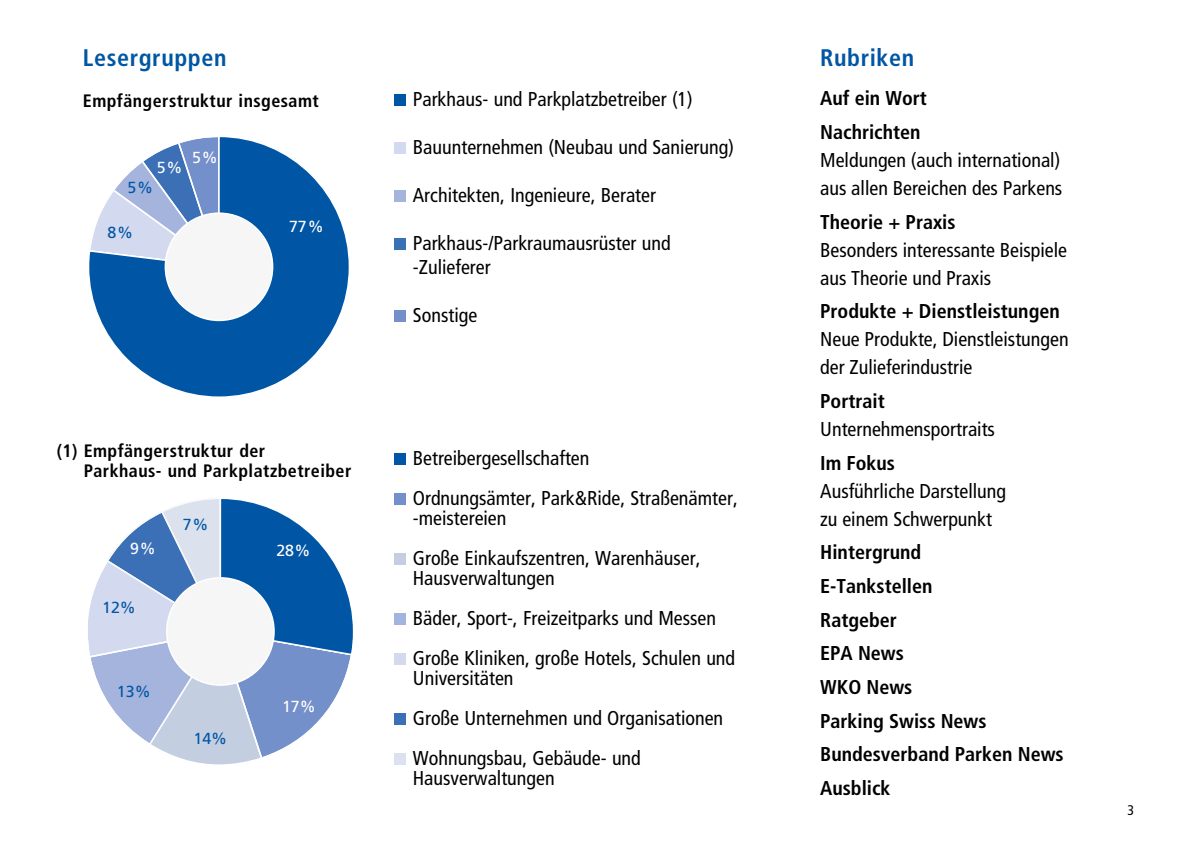
<style>
.page{position:relative;width:1191px;height:842px;background:#fff}
.page>*{position:absolute;margin:0;border:0;box-sizing:border-box;transform-origin:0 0}
.t1{font:700 condensed 24px "Frutiger";letter-spacing:.025em;color:#0056a4}
.t2{font:condensed 20px/40px "Frutiger";color:#000}
.t3{font:700 condensed 20px/33.6px "Frutiger";color:#000}
.t4{font:700 condensed 18px/20px "Frutiger";letter-spacing:.025em;color:#000}
.t5{font:16px "Frutiger";color:#0056a4}
.t6{font:16px "Frutiger";color:#fff}
.t7{font:condensed 14px "Frutiger";color:#000}
</style>
<div class="page">
<svg style="left:88px;top:499px;width:265px;height:266px"></svg>
<svg style="left:101px;top:149px;width:248px;height:248px;fill:#0056a4"></svg>
<svg style="left:89px;top:137px;width:184px;height:184px"></svg>
<div style="left:394px;top:94px;width:11px;height:12px;background:#0056a4"></div>
<div style="left:394px;top:142px;width:11px;height:12px;background:#d3d9ef"></div>
<div style="left:394px;top:190px;width:11px;height:12px;background:#a5b4dd"></div>
<div style="left:394px;top:238px;width:11px;height:12px;background:#3b70b7"></div>
<div style="left:394px;top:310px;width:11px;height:12px;background:#7490ca"></div>
<div style="left:394px;top:453px;width:11px;height:12px;background:#0056a4"></div>
<div style="left:394px;top:493px;width:11px;height:12px;background:#7490ca"></div>
<div style="left:394px;top:553px;width:11px;height:12px;background:#c4cee1"></div>
<div style="left:394px;top:613px;width:11px;height:12px;background:#a5b4dd"></div>
<div style="left:394px;top:653px;width:11px;height:12px;background:#d3d9ef"></div>
<div style="left:394px;top:713px;width:11px;height:12px;background:#3b70b7"></div>
<div style="left:394px;top:753px;width:11px;height:12px;background:#dbe1ed"></div>
<p class="t1" style="left:83px;top:43px;width:145px">Lesergruppen</p>
<p class="t4" style="left:83px;top:91px;width:237px">Empfängerstruktur insgesamt</p>
<p class="t6" style="left:157px;top:158px;width:27px">5%</p>
<p class="t5" style="left:128px;top:178px;width:27px">5%</p>
<p class="t6" style="left:192px;top:148px;width:27px">5%</p>
<p class="t5" style="left:107px;top:223px;width:27px">8%</p>
<p class="t6" style="left:289px;top:217px;width:36px">77%</p>
<p class="t4" style="left:84px;top:441px;width:269px;text-indent:-27px">(1) Empfängerstruktur der<br>Parkhaus- und Parkplatzbetreiber</p>
<p class="t6" style="left:130px;top:539px;width:27px">9%</p>
<p class="t5" style="left:102px;top:598px;width:35px">12%</p>
<p class="t5" style="left:117px;top:682px;width:35px">13%</p>
<p class="t5" style="left:183px;top:515px;width:27px">7%</p>
<p class="t5" style="left:193px;top:729px;width:35px">14%</p>
<p class="t6" style="left:276px;top:541px;width:36px">28%</p>
<p class="t6" style="left:282px;top:697px;width:35px">17%</p>
<p class="t2" style="left:413px;top:79px;width:281px">Parkhaus- und Parkplatzbetreiber (1)</p>
<p class="t2" style="left:413px;top:127px;width:322px">Bauunternehmen (Neubau und Sanierung)</p>
<p class="t2" style="left:413px;top:175px;width:245px">Architekten, Ingenieure, Berater</p>
<p class="t2" style="left:413px;top:231px;width:259px;line-height:24px">Parkhaus-/Parkraumausrüster und -Zulieferer</p>
<p class="t2" style="left:413px;top:295px;width:66px">Sonstige</p>
<p class="t2" style="left:413px;top:438px;width:326px">Betreibergesellschaften<br>Ordnungsämter, Park&amp;Ride, Straßenämter,</p>
<p class="t2" style="left:413px;top:498px;width:289px">-meistereien<br>Große Einkaufszentren, Warenhäuser,</p>
<p class="t2" style="left:413px;top:558px;width:324px">Hausverwaltungen<br>Bäder, Sport-, Freizeitparks und Messen<br>Große Kliniken, große Hotels, Schulen und</p>
<p class="t2" style="left:413px;top:658px;width:312px">Universitäten<br>Große Unternehmen und Organisationen<br>Wohnungsbau, Gebäude- und</p>
<p class="t2" style="left:413px;top:758px;width:143px">Hausverwaltungen</p>
<p class="t1" style="left:820px;top:43px;width:96px">Rubriken</p>
<p class="t3" style="left:820px;top:82px;width:108px">Auf ein Wort<br>Nachrichten</p>
<p class="t2" style="left:820px;top:146px;width:244px;line-height:28px">Meldungen (auch international) aus allen Bereichen des Parkens</p>
<p class="t3" style="left:820px;top:205px;width:137px">Theorie + Praxis</p>
<p class="t2" style="left:820px;top:236px;width:248px;line-height:28px">Besonders interessante Beispiele aus Theorie und Praxis</p>
<p class="t3" style="left:820px;top:295px;width:241px">Produkte + Dienstleistungen</p>
<p class="t2" style="left:820px;top:326px;width:250px;line-height:28px">Neue Produkte, Dienstleistungen der Zulieferindustrie</p>
<p class="t3" style="left:820px;top:384px;width:66px">Portrait</p>
<p class="t2" style="left:820px;top:409px;width:176px">Unternehmensportraits</p>
<p class="t3" style="left:820px;top:446px;width:76px">Im Fokus</p>
<p class="t2" style="left:820px;top:477px;width:187px;line-height:28px">Ausführliche Darstellung zu einem Schwerpunkt</p>
<p class="t3" style="left:820px;top:536px;width:245px">Hintergrund<br>E-Tankstellen<br>Ratgeber<br>EPA News<br>WKO News<br>Parking Swiss News<br>Bundesverband Parken News<br>Ausblick</p>
<p class="t7" style="left:1127px;top:802px;width:8px">3</p>
</div>
